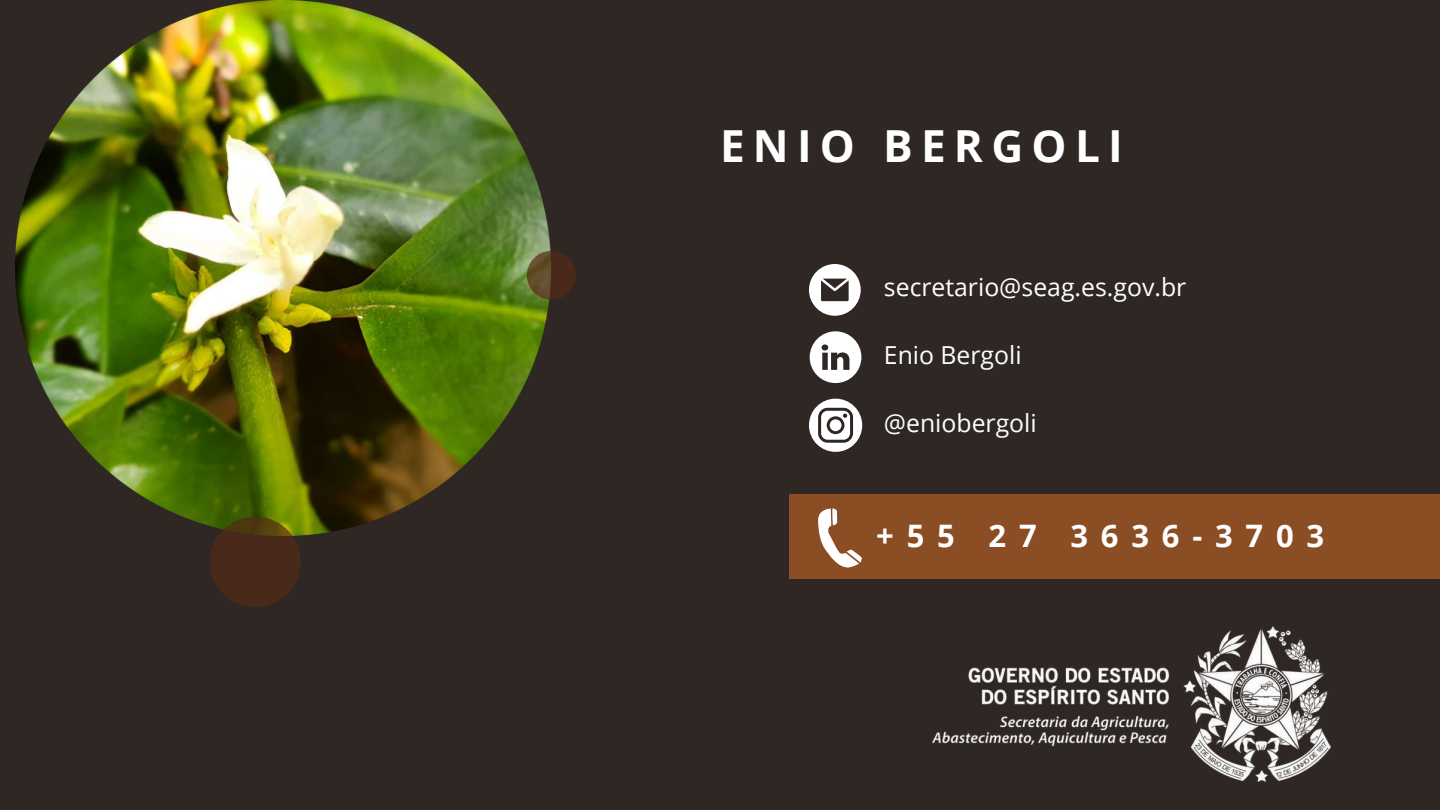
<style>
.page{position:relative;width:1440px;height:810px;background:#2e2724}
.page>*{position:absolute;margin:0;border:0;box-sizing:border-box;transform-origin:0 0}
.t1{font:700 44.2px "Open Sans";letter-spacing:.185em;color:#fff}
.t2{font:700 31px "Open Sans";letter-spacing:.415em;color:#fff}
.t3{font:24.8px "Open Sans";color:#fff}
</style>
<div class="page">
<img style="left:932px;top:626px;width:399px;height:155px">
<img style="left:15px;top:0;width:536px;height:536px">
<div style="left:527px;top:251px;width:48px;height:49px;background:#552a16;border-radius:50%;opacity:.7"></div>
<div style="left:210px;top:516px;width:90px;height:91px;background:#552a16;border-radius:50%;opacity:.7"></div>
<svg style="left:809px;top:264px;width:52px;height:52px"></svg>
<svg style="left:810px;top:331px;width:51px;height:52px"></svg>
<svg style="left:809px;top:399px;width:53px;height:53px"></svg>
<div style="left:789px;top:494px;width:651px;height:84px;background:#8a4d24"></div>
<svg style="left:818px;top:508px;width:44px;height:60px"></svg>
<h1 class="t1" style="left:720px;top:115px;width:404px">ENIO BERGOLI</h1>
<p class="t3" style="left:884px;top:270px;width:304px">secretario@seag.es.gov.br</p>
<p class="t3" style="left:884px;top:337px;width:139px">Enio Bergoli</p>
<p class="t3" style="left:884px;top:405px;width:154px">@eniobergoli</p>
<p class="t2" style="left:876px;top:514px;width:450px">+55 27 3636-3703</p>
</div>
